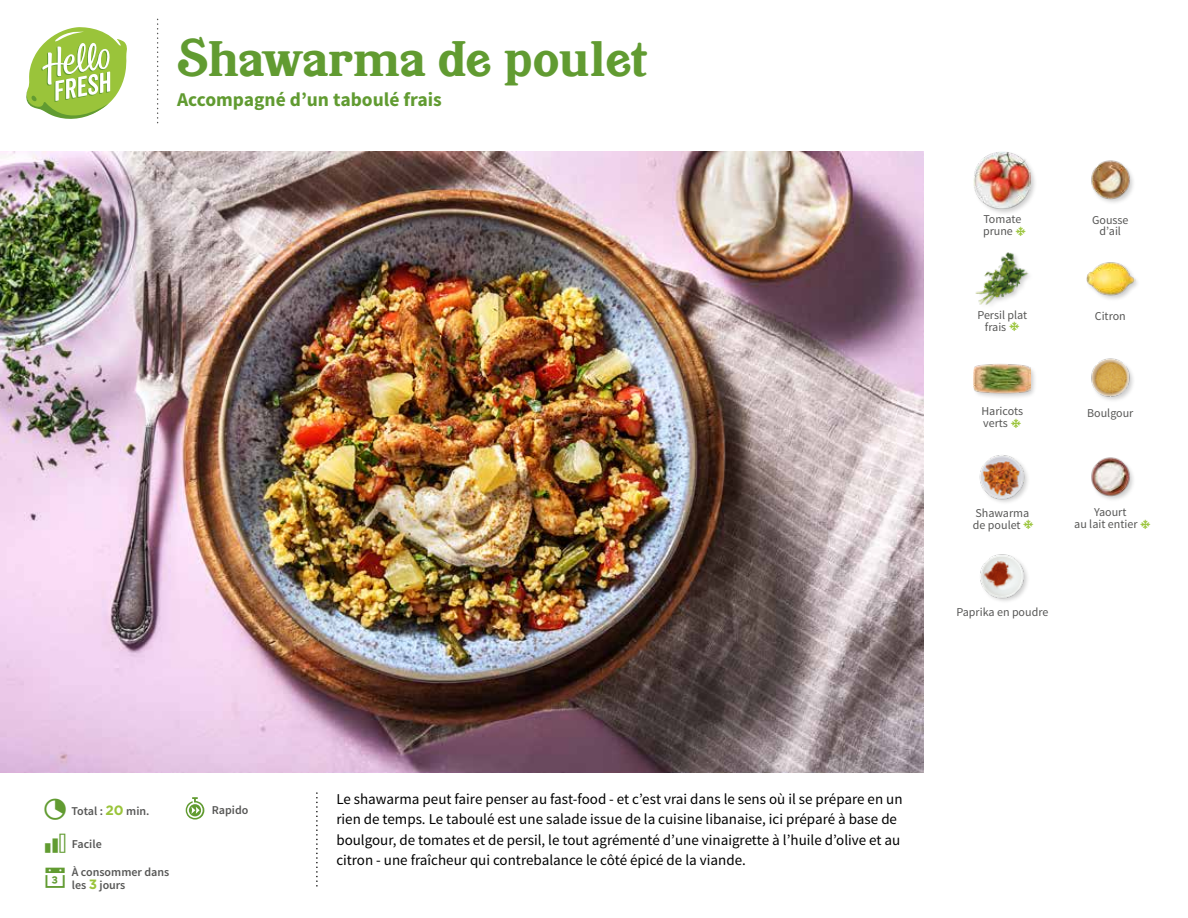
<style>
.page{position:relative;width:1188px;height:918px;background:#fff}
.page>*{position:absolute;margin:0;border:0;box-sizing:border-box;transform-origin:0 0}
.t1{font:46.5px "Buena Park JF";color:#619b31}
.t2{font:25.5px "hellofresh icon font";color:#619b31}
.t3{font:700 19.5px "Source Sans Pro";color:#619b31}
.t4{font:15px/20.5px "Source Sans Pro";color:#000}
.t5{font:12px/12px "Source Sans Pro";color:#575756}
.t6{font:600 12px/12.9px "Source Sans Pro";color:#575756}
.s1{color:#619b31}
.s2{font-family:"Gotham";font-weight:700;font-size:13.5px;color:#9ac43a}
</style>
<div class="page">
<svg style="left:26px;top:27px;width:101px;height:92px"></svg>
<img style="left:0;top:151px;width:924px;height:622px">
<img style="left:1091px;top:160px;width:42px;height:43px">
<img style="left:1091px;top:358px;width:42px;height:42px">
<div style="left:1086px;top:261px;width:55px;height:41px;background:#000;opacity:.2"></div>
<img style="left:1086px;top:261px;width:49px;height:41px">
<img style="left:1091px;top:457px;width:42px;height:43px">
<div style="left:972px;top:150px;width:65px;height:65px;background:#000;opacity:.2"></div>
<img style="left:973px;top:151px;width:57px;height:57px">
<div style="left:972px;top:363px;width:65px;height:37px;background:#000;opacity:.2"></div>
<img style="left:973px;top:363px;width:57px;height:37px">
<img style="left:979px;top:455px;width:49px;height:48px">
<img style="left:980px;top:554px;width:48px;height:47px">
<img style="left:975px;top:252px;width:54px;height:53px">
<svg style="left:186px;top:797px;width:18px;height:23px"></svg>
<h1 class="t1" style="left:177px;top:26px;width:473px">Shawarma de poulet</h1>
<h3 class="t3" style="left:177px;top:87px;width:266px">Accompagné d’un taboulé frais</h3>
<p class="t5" style="left:983px;top:213px;width:40px">Tomate prune</p>
<p class="t5" style="left:1092px;top:215px;width:38px;line-height:10.5px;text-align:center">Gousse d’ail</p>
<p class="t5" style="left:977px;top:309px;width:51px">Persil plat</p>
<p class="t5" style="left:1095px;top:310px;width:32px">Citron</p>
<p class="t5" style="left:985px;top:321px;width:23px">frais</p>
<p class="t5" style="left:981px;top:406px;width:43px">Haricots</p>
<p class="t5" style="left:1087px;top:407px;width:48px">Boulgour</p>
<p class="t5" style="left:983px;top:418px;width:26px">verts</p>
<p class="t5" style="left:973px;top:507px;width:58px">Shawarma de poulet</p>
<p class="t5" style="left:1074px;top:507px;width:65px;text-indent:20px">Yaourt au lait entier</p>
<p class="t5" style="left:956px;top:606px;width:93px">Paprika en poudre</p>
<p class="t6" style="left:43px;top:805px;width:109px"><span class="s1">✔</span> Total : <span class="s2">20</span> min.</p>
<p class="t6" style="left:212px;top:804px;width:38px">Rapido</p>
<p class="t6" style="left:72px;top:838px;width:31px">Facile</p>
<p class="t6" style="left:72px;top:866px;width:99px">À consommer dans les <span class="s2">3</span> jours</p>
<h2 class="t2" style="left:43px;top:867px;width:27px">▪</h2>
<p class="t4" style="left:336px;top:789px;width:568px">Le shawarma peut faire penser au fast-food - et c’est vrai dans le sens où il se prépare en un rien de temps. Le taboulé est une salade issue de la cuisine libanaise, ici préparé à base de boulgour, de tomates et de persil, le tout agrémenté d’une vinaigrette à l’huile d’olive et au citron - une fraîcheur qui contrebalance le côté épicé de la viande.</p>
</div>
